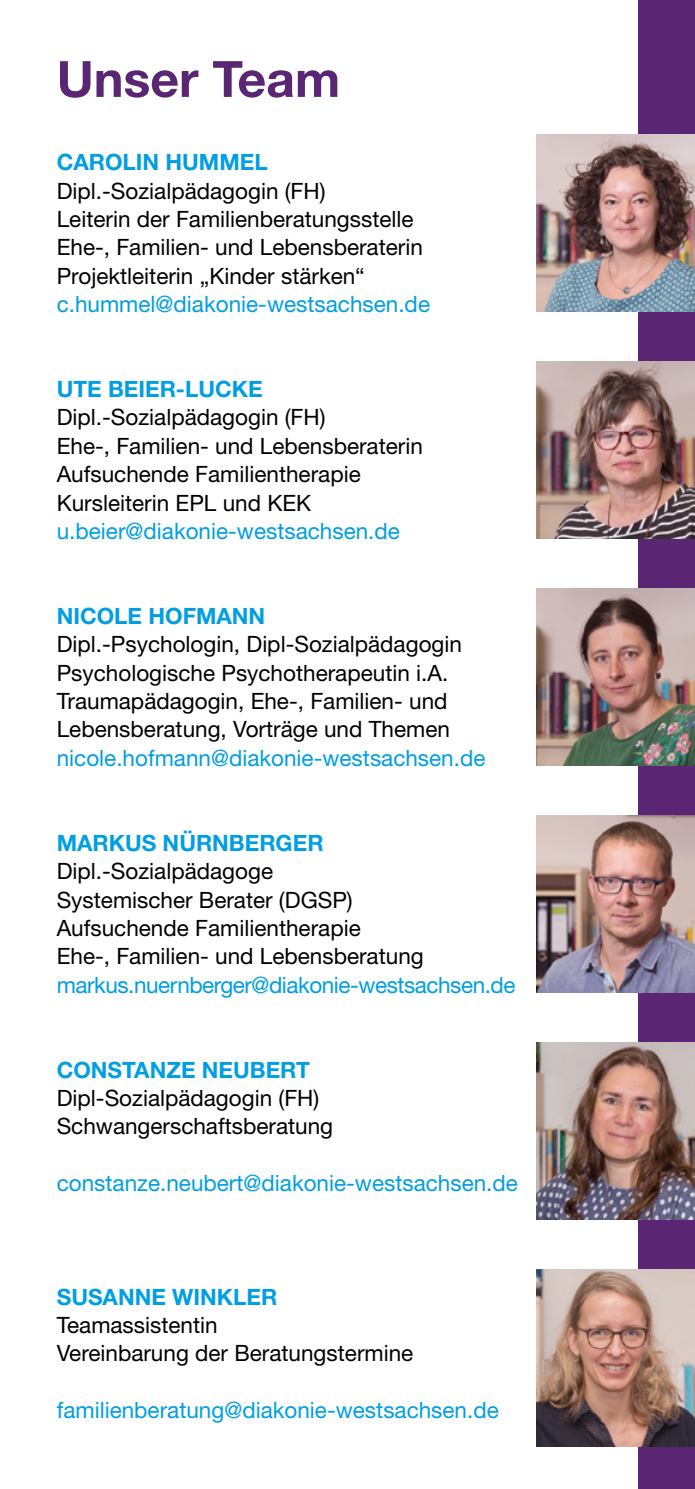
<style>
.page{position:relative;width:695px;height:1489px;background:#fff}
.page>*{position:absolute;margin:0;border:0;box-sizing:border-box;transform-origin:0 0}
._20pt_Bold{font:700 50px "Helvetica Neue LT Pro";color:#5a2572}
.t1{font:22.5px/28.2px "Helvetica Neue LT Pro";color:#000}
.t2{font:22.5px "Helvetica Neue LT Pro";color:#009ee3}
.t3{font:22.5px "Helvetica Neue LT Pro";letter-spacing:-.02em;color:#009ee3}
.s1{font-weight:700;color:#009ee3}
.s2{color:#009ee3}
</style>
<div class="page">
<div style="left:638px;top:0;width:56px;height:1488px;background:#5a2572"></div>
<img style="left:536px;top:135px;width:158px;height:177px">
<img style="left:536px;top:1042px;width:158px;height:177px">
<img style="left:536px;top:815px;width:158px;height:177px">
<img style="left:536px;top:361px;width:158px;height:178px">
<img style="left:536px;top:588px;width:158px;height:177px">
<img style="left:536px;top:1269px;width:158px;height:177px">
<p class="_20pt_Bold" style="left:57px;top:48px;width:285px">Unser Team</p>
<p class="t1" style="left:57px;top:147px;width:367px"><span class="s1">CAROLIN HUMMEL<br></span>Dipl.-Sozialpädagogin (FH)<br>Leiterin der Familienberatungsstelle<br>Ehe-, Familien- und Lebensberaterin<br>Projektleiterin „Kinder stärken“</p>
<p class="t2" style="left:57px;top:290px;width:375px">c.hummel@diakonie-westsachsen.de</p>
<p class="t1" style="left:57px;top:374px;width:367px"><span class="s1">UTE BEIER-LUCKE<br></span>Dipl.-Sozialpädagogin (FH)<br>Ehe-, Familien- und Lebensberaterin<br>Aufsuchende Familientherapie<br>Kursleiterin EPL und KEK <span class="s2">u.beier@diakonie-westsachsen.de</span></p>
<p class="t1" style="left:57px;top:601px;width:430px"><span class="s1">NICOLE HOFMANN<br></span>Dipl.-Psychologin, Dipl-Sozialpädagogin Psychologische Psychotherapeutin i.A.<br>Traumapädagogin, Ehe-, Familien- und Lebensberatung, Vorträge und Themen <span class="s2">nicole.hofmann@diakonie-westsachsen.de</span></p>
<p class="t1" style="left:57px;top:828px;width:368px"><span class="s1">MARKUS NÜRNBERGER<br></span>Dipl.-Sozialpädagoge<br>Systemischer Berater (DGSP)<br>Aufsuchende Familientherapie<br>Ehe-, Familien- und Lebensberatung</p>
<p class="t3" style="left:57px;top:970px;width:460px">markus.nuernberger@diakonie-westsachsen.de</p>
<p class="t1" style="left:57px;top:1055px;width:278px"><span class="s1">CONSTANZE NEUBERT<br></span>Dipl-Sozialpädagogin (FH)<br>Schwangerschaftsberatung</p>
<p class="t2" style="left:57px;top:1169px;width:462px">constanze.neubert@diakonie-westsachsen.de</p>
<p class="t1" style="left:57px;top:1281px;width:358px"><span class="s1">SUSANNE WINKLER<br></span>Teamassistentin<br>Vereinbarung der Beratungstermine</p>
<p class="t2" style="left:57px;top:1395px;width:443px">familienberatung@diakonie-westsachsen.de</p>
</div>
